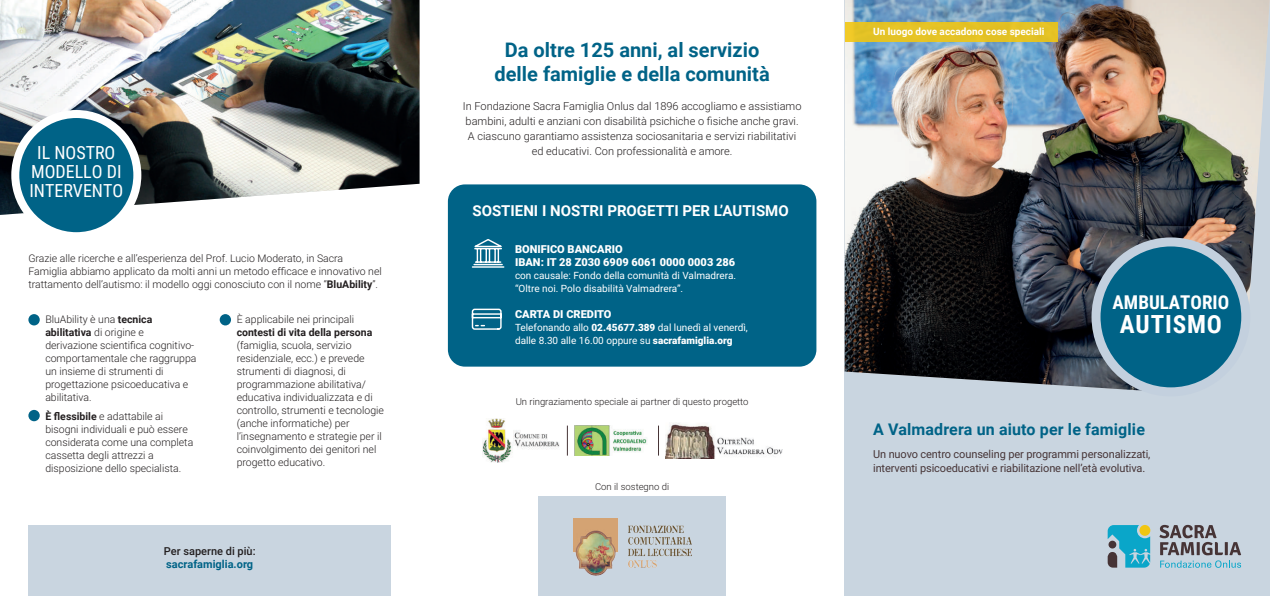
<style>
.page{position:relative;width:1270px;height:596px;background:#fff}
.page>*{position:absolute;margin:0;border:0;box-sizing:border-box;transform-origin:0 0}
.t1{font:700 25px "Roboto Condensed";letter-spacing:.035em;color:#fff}
.t2{font:700 20px/24px "Roboto";color:#006387;text-align:center}
.t3{font:700 19px "Roboto Condensed";color:#fff}
.t4{font:18px/19px "Roboto Condensed";color:#fff;text-align:center}
.t5{font:700 16px "Roboto";letter-spacing:.01em;color:#006387}
.t6{font:700 15px "Roboto";color:#fff}
.t7{font:300 11px/15px "Roboto";color:#231f20;text-align:center}
.t8{font:11px/14px "Roboto";letter-spacing:-.01em;color:#463436}
.t9{font:900 11px/13px "Roboto";color:#fff}
.t10{font:700 11px "Roboto";color:#006387}
.t11{font:500 11px "Roboto";color:#231f20}
.t12{font:300 10.5px/13px "Roboto";color:#231f20}
.t13{font:700 10.5px "Roboto";color:#231f20}
.t14{font:10px/13px "Roboto";color:#fff}
.t15{font:700 10px "Roboto";color:#fff}
.t16{font:300 9.5px "Roboto";color:#231f20}
.s1{font-weight:700}
.s2{font-weight:900}
</style>
<div class="page">
<div style="left:28px;top:524px;width:363px;height:71px;background:#c9d5e0"></div>
<div style="left:845px;top:0;width:425px;height:595px;background:#c9d5e0"></div>
<img style="left:845px;top:0;width:425px;height:391px">
<svg style="left:1159px;top:524px;width:82px;height:43px"></svg>
<svg style="left:1108px;top:525px;width:42px;height:42px"></svg>
<div style="left:1139px;top:524px;width:11px;height:11px;background:#f1c613;border-radius:50%"></div>
<div style="left:1096px;top:242px;width:150px;height:149px;background:#006387;border-radius:50%"></div>
<div style="left:1091px;top:237px;width:159px;height:159px;border:9px solid #c3d0de;border-radius:50%"></div>
<div style="left:448px;top:184px;width:368px;height:182px;background:#006387;border-radius:17px"></div>
<div style="left:845px;top:23px;width:213px;height:19px;background:#e4c326"></div>
<img style="left:574px;top:425px;width:73px;height:30px">
<img style="left:665px;top:423px;width:117px;height:35px">
<img style="left:482px;top:418px;width:78px;height:44px">
<hr style="left:567px;top:425px;width:1px;height:30px;background:#463436">
<hr style="left:658px;top:425px;width:1px;height:30px;background:#463436">
<img style="left:0;top:0;width:420px;height:215px">
<div style="left:15px;top:114px;width:122px;height:122px;background:#006387;border-radius:50%"></div>
<div style="left:11px;top:110px;width:130px;height:130px;border:8px solid #fff;border-radius:50%"></div>
<div style="left:539px;top:496px;width:187px;height:99px;background:#c9d5e0"></div>
<img style="left:573px;top:518px;width:118px;height:57px">
<svg style="left:471px;top:308px;width:31px;height:22px"></svg>
<svg style="left:471px;top:239px;width:34px;height:29px"></svg>
<div style="left:28px;top:314px;width:12px;height:11px;background:#006387;border-radius:50%"></div>
<svg style="left:28px;top:409px;width:12px;height:12px"></svg>
<div style="left:220px;top:314px;width:11px;height:11px;background:#006387;border-radius:50%"></div>
<h3 class="t4" style="left:29px;top:142px;width:95px">IL NOSTRO<br>MODELLO DI<br>INTERVENTO</h3>
<p class="t12" style="left:28px;top:251px;width:355px">Grazie alle ricerche e all’esperienza del Prof. Lucio Moderato, in Sacra<br>Famiglia abbiamo applicato da molti anni un metodo efficace e innovativo nel trattamento dell’autismo: il modello oggi conosciuto con il nome “<span class="s1">BluAbility</span>”.</p>
<p class="t12" style="left:45px;top:312px;width:153px">BluAbility è una <span class="s1">tecnica abilitativa</span> di origine e derivazione scientifica cognitivo&shy;comportamentale che raggruppa un insieme di strumenti di progettazione psicoeducativa e abilitativa.</p>
<p class="t12" style="left:45px;top:409px;width:149px"><span class="s1">È flessibile</span> e adattabile ai bisogni individuali e può essere considerata come una completa cassetta degli attrezzi a disposizione dello specialista.</p>
<p class="t12" style="left:237px;top:312px;width:119px">È applicabile nei principali</p>
<p class="t13" style="left:237px;top:325px;width:137px">contesti di vita della persona</p>
<p class="t12" style="left:237px;top:338px;width:149px">(famiglia, scuola, servizio residenziale, ecc.) e prevede strumenti di diagnosi, di programmazione abilitativa/ educativa individualizzata e di controllo, strumenti e tecnologie (anche informatiche) per l’insegnamento e strategie per il coinvolgimento dei genitori nel progetto educativo.</p>
<p class="t11" style="left:164px;top:543px;width:93px">Per saperne di più:</p>
<p class="t10" style="left:166px;top:556px;width:88px">sacrafamiglia.org</p>
<h2 class="t2" style="left:495px;top:37px;width:277px">Da oltre 125 anni, al servizio delle famiglie e della comunità</h2>
<p class="t7" style="left:463px;top:98px;width:340px">In Fondazione Sacra Famiglia Onlus dal 1896 accogliamo e assistiamo bambini, adulti e anziani con disabilità psichiche o fisiche anche gravi.<br>A ciascuno garantiamo assistenza sociosanitaria e servizi riabilitativi ed educativi. Con professionalità e amore.</p>
<h3 class="t6" style="left:472px;top:200px;width:318px">SOSTIENI I NOSTRI PROGETTI PER L’AUTISMO</h3>
<p class="t9" style="left:515px;top:242px;width:222px">BONIFICO BANCARIO<br>IBAN: IT 28 Z030 6909 6061 0000 0003 286</p>
<p class="t14" style="left:515px;top:268px;width:223px">con causale: Fondo della comunità di Valmadrera. “Oltre noi. Polo disabilità Valmadrera”.</p>
<p class="t9" style="left:515px;top:307px;width:98px">CARTA DI CREDITO</p>
<p class="t14" style="left:515px;top:320px;width:234px">Telefonando allo <span class="s2">02.45677.389</span> dal lunedì al venerdì, dalle 8.30 alle 16.00 oppure su <span class="s2">sacrafamiglia.org</span></p>
<p class="t16" style="left:516px;top:394px;width:234px">Un ringraziamento speciale ai partner di questo progetto</p>
<p class="t16" style="left:595px;top:479px;width:75px">Con il sostegno di</p>
<p class="t15" style="left:873px;top:25px;width:173px">Un luogo dove accadono cose speciali</p>
<h3 class="t3" style="left:1113px;top:289px;width:118px">AMBULATORIO</h3>
<h1 class="t1" style="left:1120px;top:307px;width:104px">AUTISMO</h1>
<h3 class="t5" style="left:873px;top:417px;width:273px">A Valmadrera un aiuto per le famiglie</h3>
<p class="t8" style="left:873px;top:446px;width:279px">Un nuovo centro counseling per programmi personalizzati, interventi psicoeducativi e riabilitazione nell’età evolutiva.</p>
</div>
